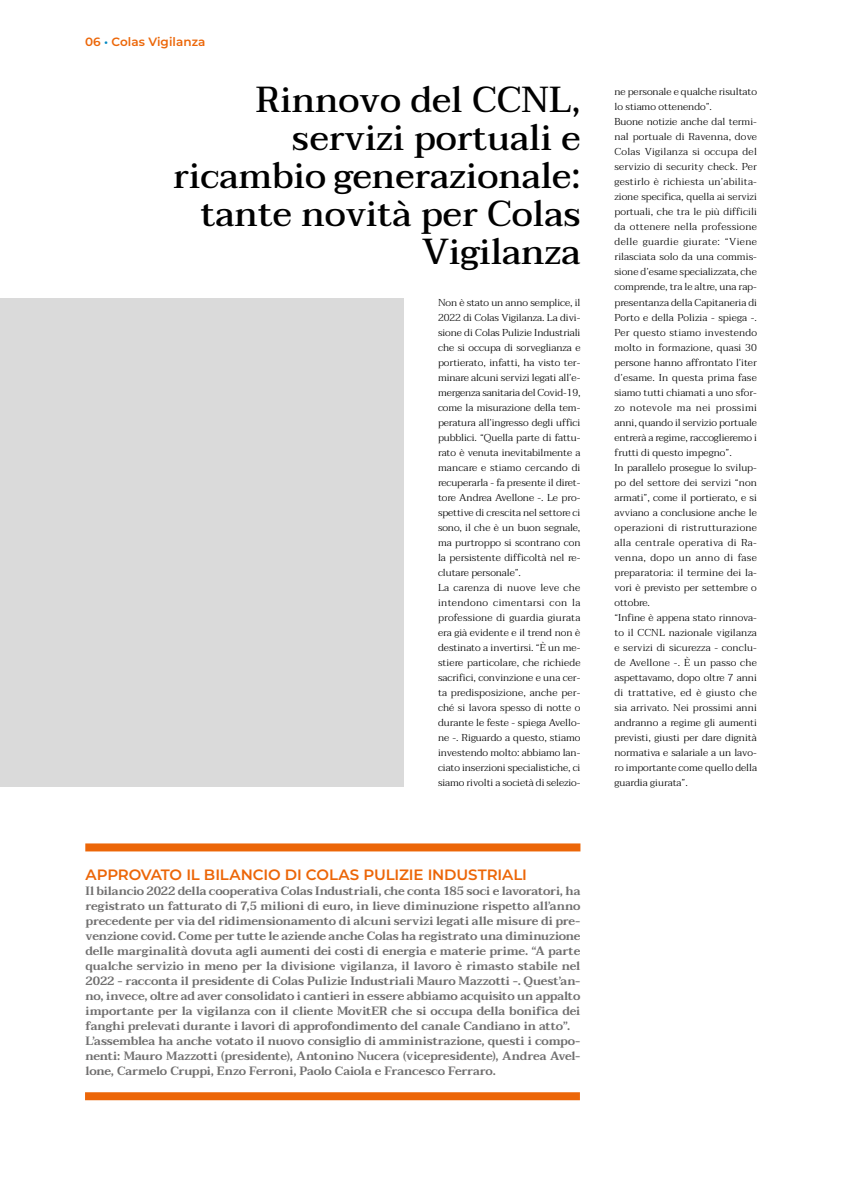
<style>
.page{position:relative;width:842px;height:1191px;background:#fff}
.page>*{position:absolute;margin:0;border:0;box-sizing:border-box;transform-origin:0 0}
.t1{font:500 36px/38px "Taviraj";color:#000;text-align:right}
.t2{font:600 15px "Montserrat";letter-spacing:-.01em;color:#ec6608}
.t3{font:600 12px/15px "Taviraj";letter-spacing:-.01em;color:#706f6f}
.t4{font:600 12px "Montserrat";letter-spacing:.005em;color:#ec6608}
.t5{font:300 10px/15px "Taviraj";letter-spacing:-.005em;color:#000}
.s1{color:#0088c2}
</style>
<div class="page">
<div style="left:85px;top:1092px;width:495px;height:8px;background:#ec6608"></div>
<div style="left:85px;top:843px;width:495px;height:8px;background:#ec6608"></div>
<div style="left:0;top:298px;width:404px;height:488px;background:#dadada"></div>
<p class="t4" style="left:85px;top:34px;width:122px">06 <span class="s1">•</span> Colas Vigilanza</p>
<h1 class="t1" style="left:173px;top:81px;width:409px">Rinnovo del CCNL, servizi portuali e ricambio generazionale: tante novità per Colas<br>Vigilanza</h1>
<p class="t5" style="left:438px;top:295px;width:144px">Non è stato un anno semplice, il<br>2022 di Colas Vigilanza. La divi&shy;sione di Colas Pulizie Industriali che si occupa di sorveglianza e portierato, infatti, ha visto ter&shy;minare alcuni servizi legati all’e&shy;mergenza sanitaria del Covid-19, come la misurazione della tem&shy;peratura all’ingresso degli uffici pubblici. “Quella parte di fattu&shy;rato è venuta inevitabilmente a mancare e stiamo cercando di recuperarla - fa presente il diret&shy;tore Andrea Avellone -. Le pro&shy;spettive di crescita nel settore ci sono, il che è un buon segnale, ma purtroppo si scontrano con la persistente difficoltà nel re&shy;clutare personale”.<br>La carenza di nuove leve che intendono cimentarsi con la professione di guardia giurata era già evidente e il trend non è destinato a invertirsi. “È un me&shy;stiere particolare, che richiede sacrifici, convinzione e una cer&shy;ta predisposizione, anche per&shy;ché si lavora spesso di notte o durante le feste - spiega Avello&shy;ne -. Riguardo a questo, stiamo investendo molto: abbiamo lan&shy;ciato inserzioni specialistiche, ci siamo rivolti a società di selezio-</p>
<h2 class="t2" style="left:86px;top:864px;width:443px">APPROVATO IL BILANCIO DI COLAS PULIZIE INDUSTRIALI</h2>
<p class="t3" style="left:86px;top:883px;width:496px">Il bilancio 2022 della cooperativa Colas Industriali, che conta 185 soci e lavoratori, ha registrato un fatturato di 7,5 milioni di euro, in lieve diminuzione rispetto all’anno precedente per via del ridimensionamento di alcuni servizi legati alle misure di pre&shy;venzione covid. Come per tutte le aziende anche Colas ha registrato una diminuzione delle marginalità dovuta agli aumenti dei costi di energia e materie prime. “A parte qualche servizio in meno per la divisione vigilanza, il lavoro è rimasto stabile nel 2022 - racconta il presidente di Colas Pulizie Industriali Mauro Mazzotti -. Quest’an&shy;no, invece, oltre ad aver consolidato i cantieri in essere abbiamo acquisito un appalto importante per la vigilanza con il cliente MovitER che si occupa della bonifica dei fanghi prelevati durante i lavori di approfondimento del canale Candiano in atto”.<br>L’assemblea ha anche votato il nuovo consiglio di amministrazione, questi i compo&shy;nenti: Mauro Mazzotti (presidente), Antonino Nucera (vicepresidente), Andrea Avel&shy;lone, Carmelo Cruppi, Enzo Ferroni, Paolo Caiola e Francesco Ferraro.</p>
<p class="t5" style="left:614px;top:85px;width:144px">ne personale e qualche risultato lo stiamo ottenendo”.<br>Buone notizie anche dal termi&shy;nal portuale di Ravenna, dove<br>Colas Vigilanza si occupa del servizio di security check. Per gestirlo è richiesta un’abilita&shy;zione specifica, quella ai servizi portuali, che tra le più difficili da ottenere nella professione delle guardie giurate: “Viene rilasciata solo da una commis&shy;sione d’esame specializzata, che comprende, tra le altre, una rap&shy;presentanza della Capitaneria di<br>Porto e della Polizia - spiega -.<br>Per questo stiamo investendo molto in formazione, quasi 30 persone hanno affrontato l’iter d’esame. In questa prima fase siamo tutti chiamati a uno sfor&shy;zo notevole ma nei prossimi anni, quando il servizio portuale entrerà a regime, raccoglieremo i frutti di questo impegno”.<br>In parallelo prosegue lo svilup&shy;po del settore dei servizi “non armati”, come il portierato, e si avviano a conclusione anche le operazioni di ristrutturazione alla centrale operativa di Ra&shy;venna, dopo un anno di fase preparatoria: il termine dei la&shy;vori è previsto per settembre o ottobre.<br>“Infine è appena stato rinnova&shy;to il CCNL nazionale vigilanza e servizi di sicurezza - conclu&shy;de Avellone -. È un passo che aspettavamo, dopo oltre 7 anni di trattative, ed è giusto che sia arrivato. Nei prossimi anni andranno a regime gli aumenti previsti, giusti per dare dignità normativa e salariale a un lavo&shy;ro importante come quello della guardia giurata”.</p>
</div>
